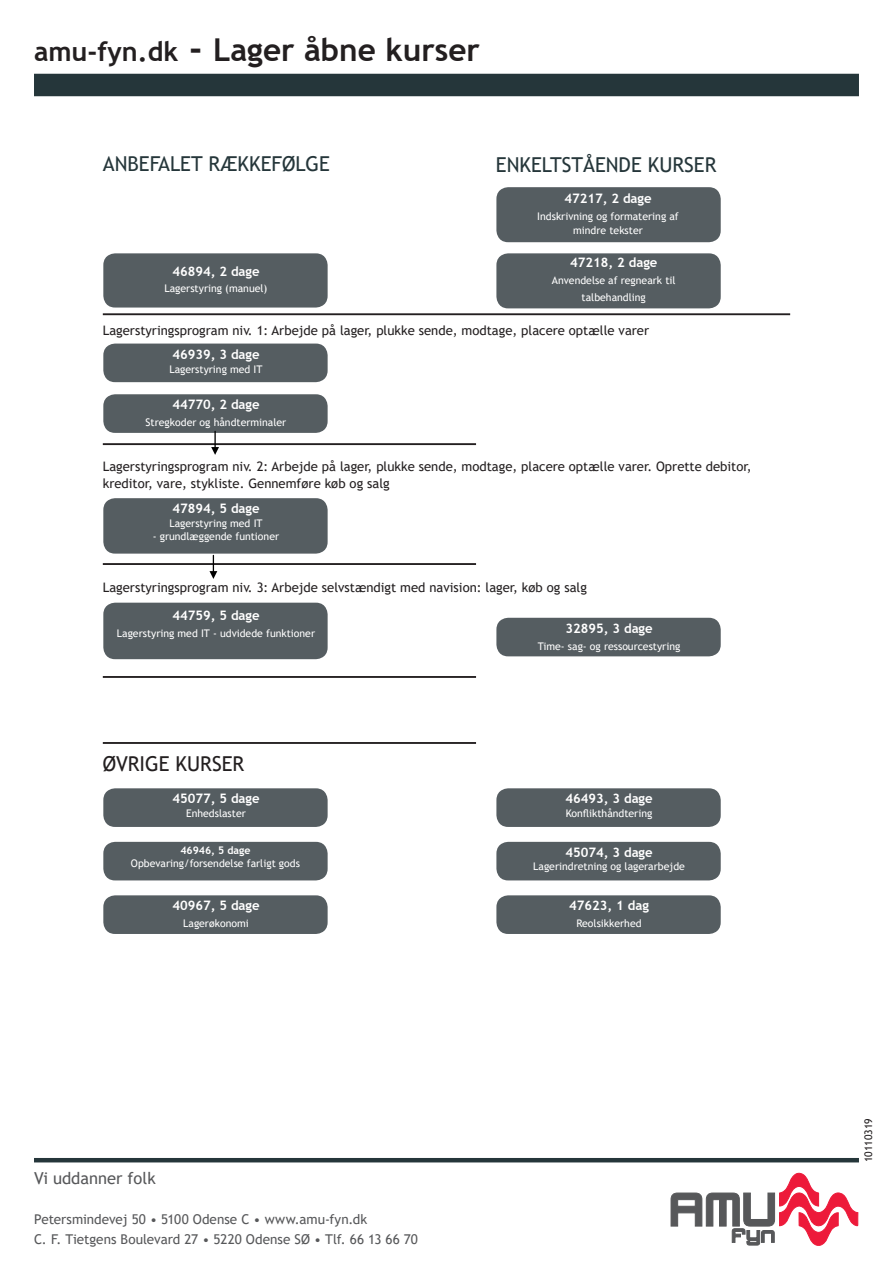
<style>
.page{position:relative;width:893px;height:1263px;background:#fff}
.page>*{position:absolute;margin:0;border:0;box-sizing:border-box;transform-origin:0 0}
.t1{font:700 31.5px "Trebuchet MS";color:#231f20}
.brødtekst{font:20.55px "Trebuchet MS";color:#25363a}
.brødtekst-2{font:20.55px "Trebuchet MS";color:#231f20}
.t2{font:16.5px "Trebuchet MS";color:#57585a}
.brødtekst_brochurer{font:13.5px "Trebuchet MS";color:#57585a}
.t3{font:13.05px/16.8px "Trebuchet MS";color:#231f20}
.t4{font:700 13.05px "Trebuchet MS";color:#fff}
.t5{font:10.5px "Trebuchet MS";color:#fff}
.t6{font:700 10.5px "Trebuchet MS";color:#fff}
.brødtekst_brochurer-2{font:10.5px "Trebuchet MS";color:#231f20}
.s1{font-size:27px}
.s2{font-size:36px}
</style>
<div class="page">
<div style="left:103px;top:253px;width:225px;height:55px;background:#555d61;border-radius:12px"></div>
<div style="left:34px;top:74px;width:825px;height:22px;background:#25363a"></div>
<svg style="left:671px;top:1173px;width:187px;height:73px"></svg>
<hr style="left:34px;top:1158px;width:825px;height:4px;background:#25363a">
<hr style="left:103px;top:313px;width:687px;height:2px;background:#231f20">
<div style="left:496px;top:187px;width:225px;height:55px;background:#555d61;border-radius:12px"></div>
<div style="left:496px;top:253px;width:225px;height:55px;background:#555d61;border-radius:12px"></div>
<div style="left:103px;top:344px;width:225px;height:38px;background:#555d61;border-radius:12px"></div>
<div style="left:103px;top:394px;width:225px;height:39px;background:#555d61;border-radius:12px"></div>
<hr style="left:103px;top:443px;width:373px;height:2px;background:#231f20">
<svg style="left:211px;top:431px;width:8px;height:24px"></svg>
<div style="left:103px;top:498px;width:225px;height:56px;background:#555d61;border-radius:12px"></div>
<hr style="left:103px;top:563px;width:373px;height:2px;background:#231f20">
<svg style="left:209px;top:555px;width:8px;height:24px"></svg>
<div style="left:103px;top:603px;width:225px;height:56px;background:#555d61;border-radius:12px"></div>
<div style="left:496px;top:618px;width:225px;height:38px;background:#555d61;border-radius:12px"></div>
<hr style="left:103px;top:676px;width:373px;height:2px;background:#231f20">
<div style="left:103px;top:788px;width:225px;height:39px;background:#555d61;border-radius:12px"></div>
<div style="left:103px;top:842px;width:225px;height:38px;background:#555d61;border-radius:12px"></div>
<div style="left:103px;top:895px;width:225px;height:39px;background:#555d61;border-radius:12px"></div>
<div style="left:496px;top:788px;width:225px;height:39px;background:#555d61;border-radius:12px"></div>
<div style="left:496px;top:842px;width:225px;height:38px;background:#555d61;border-radius:12px"></div>
<div style="left:496px;top:895px;width:225px;height:39px;background:#555d61;border-radius:12px"></div>
<hr style="left:103px;top:742px;width:373px;height:2px;background:#231f20">
<p class="t1" style="left:34px;top:30px;width:447px"><span class="s1">amu-fyn.dk</span> <span class="s2">-</span> Lager åbne kurser</p>
<p class="brødtekst" style="left:103px;top:150px;width:229px">ANBEFALET RÆKKEFØLGE</p>
<p class="brødtekst" style="left:496px;top:151px;width:222px">ENKELTSTÅENDE KURSER</p>
<p class="t4" style="left:172px;top:263px;width:89px">46894, 2 dage</p>
<p class="t5" style="left:164px;top:282px;width:104px">Lagerstyring (manuel)</p>
<p class="t4" style="left:564px;top:191px;width:89px">47217, 2 dage</p>
<p class="t5" style="left:537px;top:210px;width:143px">Indskrivning og formatering af</p>
<p class="t5" style="left:573px;top:223px;width:71px">mindre tekster</p>
<p class="t4" style="left:570px;top:254px;width:89px">47218, 2 dage</p>
<p class="t5" style="left:552px;top:274px;width:125px">Anvendelse af regneark til</p>
<p class="t5" style="left:582px;top:290px;width:66px">talbehandling</p>
<p class="t3" style="left:103px;top:322px;width:548px">Lagerstyringsprogram niv. 1: Arbejde på lager, plukke sende, modtage, placere optælle varer</p>
<p class="t4" style="left:172px;top:346px;width:89px">46939, 3 dage</p>
<p class="t5" style="left:169px;top:362px;width:95px">Lagerstyring med IT</p>
<p class="t4" style="left:172px;top:396px;width:89px">44770, 2 dage</p>
<p class="t5" style="left:146px;top:416px;width:142px">Stregkoder og håndterminaler</p>
<p class="t3" style="left:103px;top:458px;width:650px">Lagerstyringsprogram niv. 2: Arbejde på lager, plukke sende, modtage, placere optælle varer. Oprette debitor, kreditor, vare, stykliste. Gennemføre køb og salg</p>
<p class="t4" style="left:172px;top:500px;width:89px">47894, 5 dage</p>
<p class="t5" style="left:169px;top:516px;width:95px">Lagerstyring med IT</p>
<p class="t5" style="left:153px;top:530px;width:128px">- grundlæggende funtioner</p>
<p class="t3" style="left:103px;top:578px;width:486px">Lagerstyringsprogram niv. 3: Arbejde selvstændigt med navision: lager, køb og salg</p>
<p class="t4" style="left:172px;top:607px;width:89px">44759, 5 dage</p>
<p class="t5" style="left:117px;top:627px;width:200px">Lagerstyring med IT - udvidede funktioner</p>
<p class="t4" style="left:565px;top:620px;width:89px">32895, 3 dage</p>
<p class="t5" style="left:538px;top:639px;width:144px">Time- sag- og ressourcestyring</p>
<p class="brødtekst-2" style="left:103px;top:751px;width:143px">ØVRIGE KURSER</p>
<p class="t4" style="left:172px;top:790px;width:89px">45077, 5 dage</p>
<p class="t5" style="left:186px;top:806px;width:61px">Enhedslaster</p>
<p class="t6" style="left:180px;top:843px;width:72px">46946, 5 dage</p>
<p class="t5" style="left:131px;top:857px;width:171px">Opbevaring/forsendelse farligt gods</p>
<p class="t4" style="left:172px;top:897px;width:89px">40967, 5 dage</p>
<p class="t5" style="left:183px;top:917px;width:67px">Lagerøkonomi</p>
<p class="t2" style="left:34px;top:1168px;width:123px">Vi uddanner folk</p>
<p class="brødtekst_brochurer" style="left:34px;top:1210px;width:335px">Petersmindevej 50 • 5100 Odense C • www.amu-fyn.dk</p>
<p class="brødtekst_brochurer" style="left:34px;top:1231px;width:385px">C. F. Tietgens Boulevard 27 • 5220 Odense SØ • Tlf. 66 13 66 70</p>
<p class="t4" style="left:565px;top:790px;width:89px">46493, 3 dage</p>
<p class="t5" style="left:566px;top:806px;width:88px">Konflikthåndtering</p>
<p class="t4" style="left:565px;top:844px;width:89px">45074, 3 dage</p>
<p class="t5" style="left:533px;top:860px;width:153px">Lagerindretning og lagerarbejde</p>
<p class="t4" style="left:569px;top:897px;width:81px">47623, 1 dag</p>
<p class="t5" style="left:576px;top:917px;width:67px">Reolsikkerhed</p>
<p class="brødtekst_brochurer-2" style="left:862px;top:1162px;width:46px;rotate:-90deg">10110319</p>
</div>
